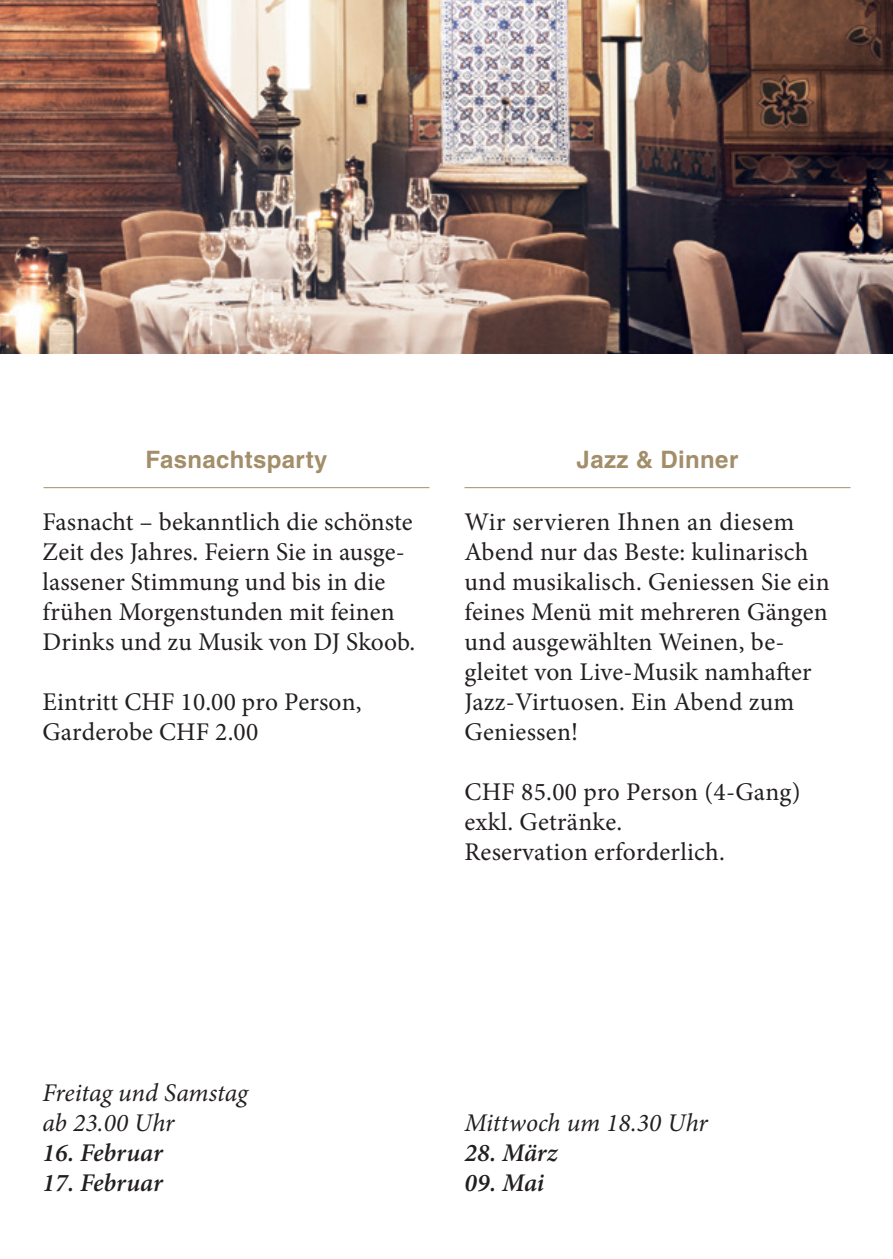
<style>
.page{position:relative;width:893px;height:1259px;background:#fff}
.page>*{position:absolute;margin:0;border:0;box-sizing:border-box;transform-origin:0 0}
.t1{font:25.5px/30px "Minion Pro";letter-spacing:.005em;color:#231f20}
.t2{font:italic 25.5px/30px "Minion Pro";letter-spacing:-.005em;color:#231f20}
.t3{font:italic 600 25.5px "Minion Pro";color:#231f20}
.t4{font:700 24px "Helvetica";letter-spacing:.015em;color:#a38e6a}
</style>
<div class="page">
<img style="left:0;top:0;width:893px;height:353px">
<hr style="left:44px;top:487px;width:385px;height:1px;background:#a38e6a">
<hr style="left:464px;top:487px;width:386px;height:1px;background:#a38e6a">
<p class="t4" style="left:146px;top:445px;width:183px">Fasnachtsparty</p>
<p class="t1" style="left:43px;top:506px;width:374px">Fasnacht – bekanntlich die schönste Zeit des Jahres. Feiern Sie in ausge&shy;lassener Stimmung und bis in die frühen Morgenstunden mit feinen Drinks und zu Musik von DJ Skoob.</p>
<p class="t1" style="left:43px;top:686px;width:321px">Eintritt CHF 10.00 pro Person,<br>Garderobe CHF 2.00</p>
<p class="t4" style="left:577px;top:445px;width:163px">Jazz &amp; Dinner</p>
<p class="t1" style="left:464px;top:507px;width:367px">Wir servieren Ihnen an diesem<br>Abend nur das Beste: kulinarisch und musikalisch. Geniessen Sie ein feines Menü mit mehreren Gängen und ausgewählten Weinen, be&shy;gleitet von Live-Musik namhafter<br>Jazz-Virtuosen. Ein Abend zum<br>Geniessen!</p>
<p class="t1" style="left:464px;top:777px;width:338px">CHF 85.00 pro Person (4-Gang) exkl. Getränke.<br>Reservation erforderlich.</p>
<p class="t2" style="left:43px;top:1077px;width:207px">Freitag und Samstag ab 23.00 Uhr</p>
<p class="t3" style="left:43px;top:1134px;width:122px">16. Februar</p>
<p class="t3" style="left:43px;top:1164px;width:122px">17. Februar</p>
<p class="t2" style="left:464px;top:1107px;width:245px">Mittwoch um 18.30 Uhr</p>
<p class="t3" style="left:464px;top:1134px;width:94px">28. März</p>
<p class="t3" style="left:464px;top:1164px;width:81px">09. Mai</p>
</div>
